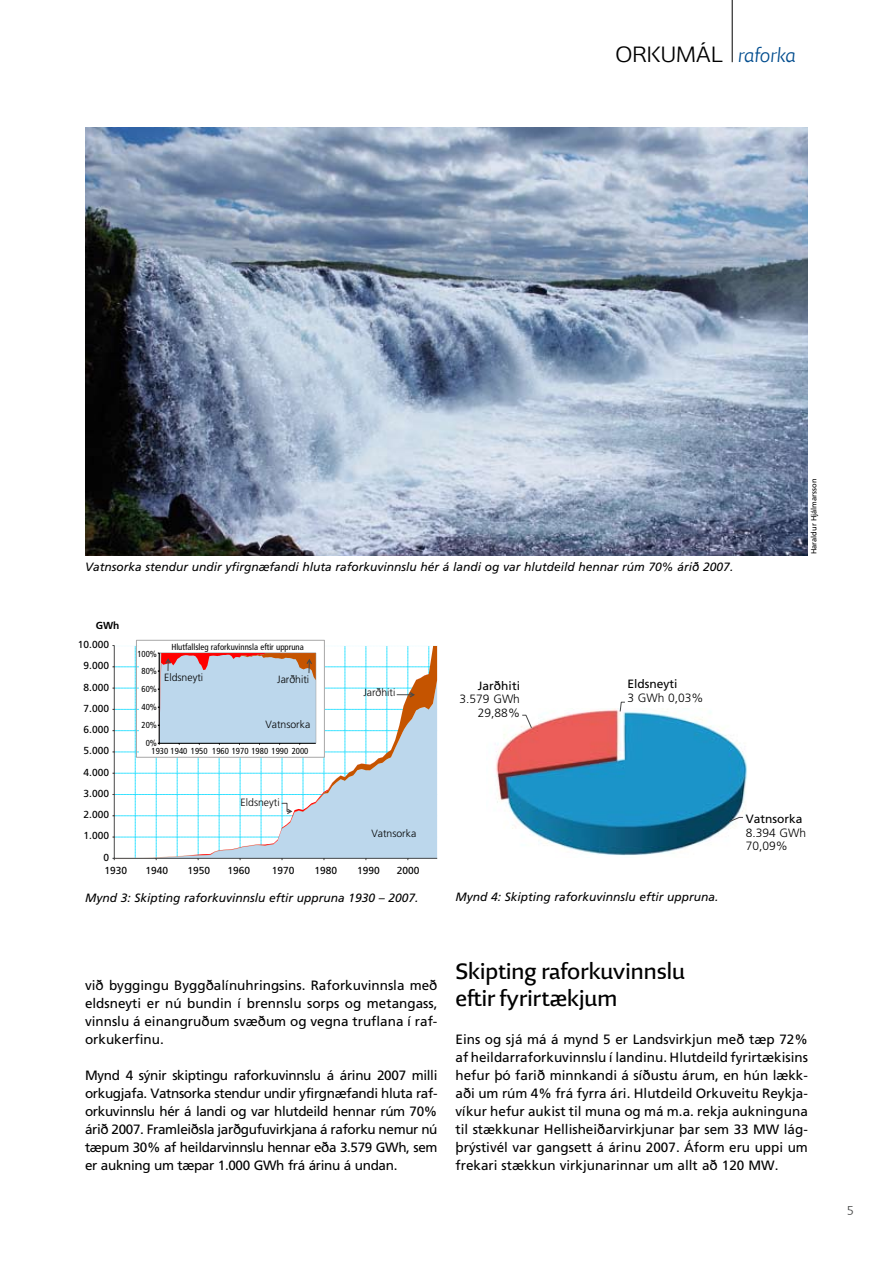
<style>
.page{position:relative;width:893px;height:1263px;background:#fff}
.page>*{position:absolute;margin:0;border:0;box-sizing:border-box;transform-origin:0 0}
.t1{font:21px/27px "Andrew Samuels Os F";color:#000}
.t2{font:21px "Andrew Samuels Os F Light";color:#000}
.t3{font:13.5px/18px "Frutiger";color:#000;text-align:justify}
.t4{font:italic 12px "Frutiger";color:#000}
.t5{font:300 12px/13.5px "Frutiger";color:#000}
.t6{font:12px "Frutiger";color:#000}
.t7{font:12px "Andrew Samuels Os F Light";color:#484949}
.t8{font:300 10.5px "Frutiger";color:#000}
.t9{font:10.2px/21.3px "Frutiger";color:#000;text-align:right}
.t10{font:700 10.2px "Frutiger";color:#000}
.t11{font:condensed 8.7px/17.9px "Frutiger";color:#000;text-align:right}
.t12{font:7.5px "Frutiger";color:#000}
.s1{font-style:italic;font-size:18px;color:#004c8e}
</style>
<div class="page">
<hr style="left:732px;top:0;width:1px;height:62px;background:#000">
<img style="left:85px;top:128px;width:723px;height:428px">
<img style="left:495px;top:726px;width:252px;height:130px">
<svg style="left:522px;top:701px;width:222px;height:121px"></svg>
<svg style="left:112px;top:645px;width:325px;height:215px"></svg>
<h1 class="t2" style="left:615px;top:41px;width:182px">ORKUMÁL <span class="s1">raforka</span></h1>
<p class="t4" style="left:85px;top:559px;width:650px">Vatnsorka stendur undir yfirgnæfandi hluta raforkuvinnslu hér á landi og var hlutdeild hennar rúm 70% árið 2007.</p>
<p class="t12" style="left:809px;top:554px;width:77px;rotate:-90deg">Haraldur Hjálmarsson</p>
<p class="t10" style="left:96px;top:619px;width:25px">GWh</p>
<p class="t9" style="left:78px;top:634px;width:33px">10.000<br>9.000<br>8.000<br>7.000<br>6.000<br>5.000<br>4.000<br>3.000<br>2.000<br>1.000<br>0</p>
<p class="t9" style="left:104px;top:859px;width:24px">1930</p>
<p class="t11" style="left:171px;top:638px;width:134px">Hlutfallsleg raforkuvinnsla eftir uppruna</p>
<p class="t11" style="left:137px;top:645px;width:21px">100%<br>80%<br>60%<br>40%<br>20%<br>0%</p>
<p class="t8" style="left:164px;top:671px;width:41px">Eldsneyti</p>
<p class="t8" style="left:277px;top:674px;width:34px">Jarðhiti</p>
<p class="t8" style="left:265px;top:719px;width:46px">Vatnsorka</p>
<p class="t11" style="left:151px;top:742px;width:158px">1930 1940 1950 1960 1970 1980 1990 2000</p>
<p class="t8" style="left:241px;top:796px;width:41px">Eldsneyti</p>
<p class="t8" style="left:363px;top:686px;width:34px">Jarðhiti</p>
<p class="t8" style="left:371px;top:827px;width:46px">Vatnsorka</p>
<p class="t9" style="left:146px;top:860px;width:24px">1940</p>
<p class="t9" style="left:187px;top:860px;width:24px">1950</p>
<p class="t9" style="left:227px;top:860px;width:24px">1960</p>
<p class="t9" style="left:272px;top:860px;width:24px">1970</p>
<p class="t9" style="left:314px;top:860px;width:24px">1980</p>
<p class="t9" style="left:357px;top:860px;width:24px">1990</p>
<p class="t9" style="left:397px;top:860px;width:24px">2000</p>
<p class="t4" style="left:85px;top:891px;width:335px">Mynd 3: Skipting raforkuvinnslu eftir uppruna 1930 – 2007.</p>
<p class="t6" style="left:478px;top:679px;width:44px">Jarðhiti</p>
<p class="t5" style="left:460px;top:692px;width:62px;text-align:right">3.579 GWh<br>29,88%</p>
<p class="t6" style="left:627px;top:677px;width:52px">Eldsneyti</p>
<p class="t5" style="left:627px;top:691px;width:78px">3 GWh 0,03%</p>
<p class="t4" style="left:455px;top:890px;width:265px">Mynd 4: Skipting raforkuvinnslu eftir uppruna.</p>
<p class="t6" style="left:746px;top:812px;width:58px">Vatnsorka</p>
<p class="t5" style="left:746px;top:826px;width:62px">8.394 GWh<br>70,09%</p>
<p class="t3" style="left:85px;top:976px;width:354px">við byggingu Byggðalínuhringsins. Raforkuvinnsla með eldsneyti er nú bundin í brennslu sorps og metangass, vinnslu á einangruðum svæðum og vegna truflana í raf&shy;orkukerfinu.</p>
<p class="t3" style="left:85px;top:1066px;width:354px">Mynd 4 sýnir skiptingu raforkuvinnslu á árinu 2007 milli orkugjafa. Vatnsorka stendur undir yfirgnæfandi hluta raf&shy;orkuvinnslu hér á landi og var hlutdeild hennar rúm 70% árið 2007. Framleiðsla jarðgufuvirkjana á raforku nemur nú tæpum 30% af heildarvinnslu hennar eða 3.579 GWh, sem er aukning um tæpar 1.000 GWh frá árinu á undan.</p>
<h1 class="t1" style="left:455px;top:958px;width:231px">Skipting raforkuvinnslu eftir fyrirtækjum</h1>
<p class="t3" style="left:455px;top:1030px;width:354px">Eins og sjá má á mynd 5 er Landsvirkjun með tæp 72% af heildarraforkuvinnslu í landinu. Hlutdeild fyrirtækisins hefur þó farið minnkandi á síðustu árum, en hún lækk&shy;aði um rúm 4% frá fyrra ári. Hlutdeild Orkuveitu Reykja&shy;víkur hefur aukist til muna og má m.a. rekja aukninguna til stækkunar Hellisheiðarvirkjunar þar sem 33 MW lág&shy;þrýstivél var gangsett á árinu 2007. Áform eru uppi um frekari stækkun virkjunarinnar um allt að 120 MW.</p>
<p class="t7" style="left:847px;top:1201px;width:8px">5</p>
</div>
